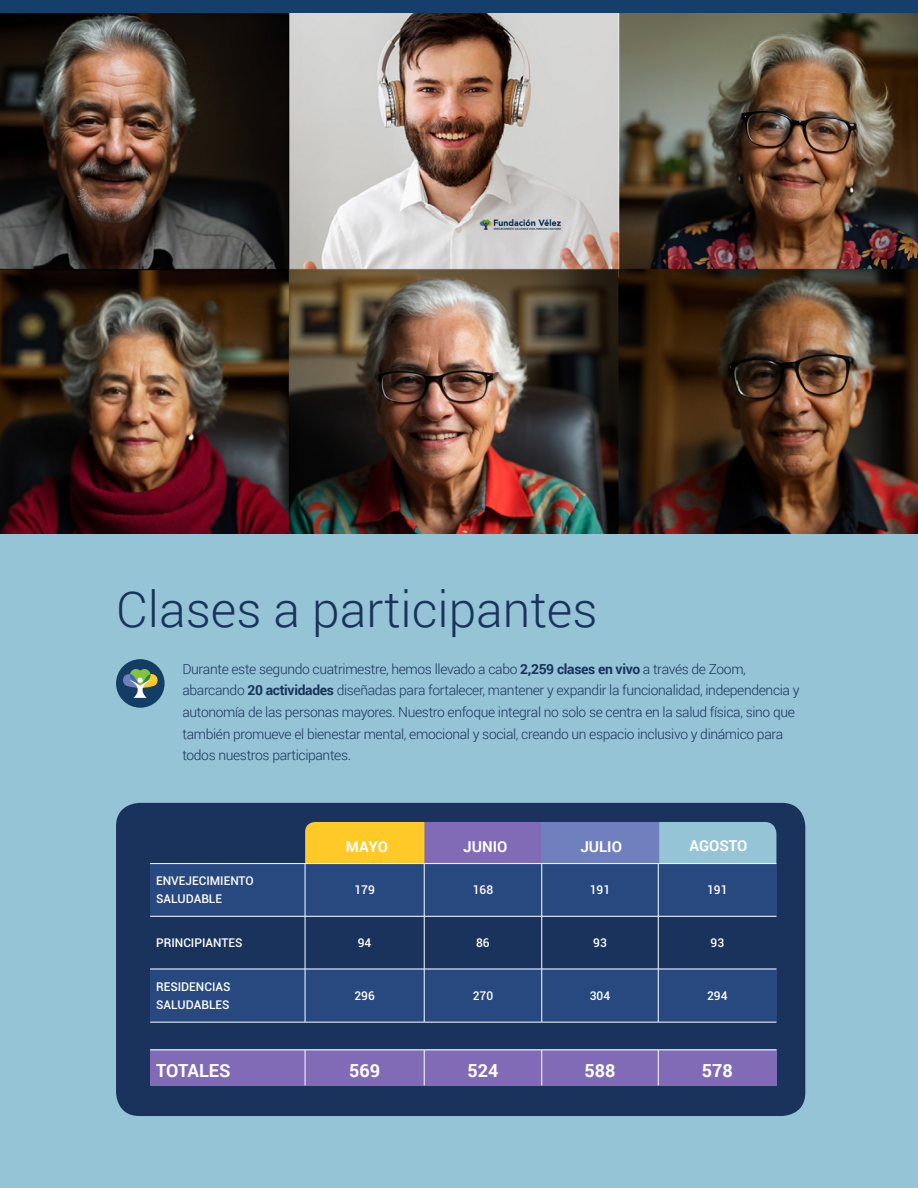
<style>
.page{position:relative;width:918px;height:1188px;background:#fff}
.page>*{position:absolute;margin:0;border:0;box-sizing:border-box;transform-origin:0 0}
.t1{font:300 49.5px "Roboto";color:#1a335c}
.t2{font:700 18px "Roboto";color:#fff}
.t3{font:700 15px "Roboto";color:#fff}
.t4{font:300 13.95px/21.8px "Roboto";letter-spacing:-.025em;color:#1a335c}
.t5{font:500 12px/18px "Roboto";color:#fff}
.s1{font-weight:700}
</style>
<div class="page">
<img style="left:0;top:13px;width:918px;height:521px">
<div style="left:0;top:534px;width:918px;height:654px;background:#95c4d6"></div>
<div style="left:116px;top:803px;width:689px;height:313px;background:#1a335c;border-radius:23px"></div>
<div style="left:150px;top:864px;width:626px;height:53px;background:#284980"></div>
<div style="left:150px;top:969px;width:626px;height:53px;background:#284980"></div>
<div style="left:150px;top:1049px;width:626px;height:37px;background:#816bb6"></div>
<div style="left:424px;top:822px;width:118px;height:41px;background:#816bb6"></div>
<div style="left:542px;top:822px;width:117px;height:41px;background:#7080bf"></div>
<div style="left:659px;top:822px;width:117px;height:41px;background:#95c4d6"></div>
<div style="left:305px;top:822px;width:119px;height:41px;background:#ffca28"></div>
<hr style="left:150px;top:863px;width:155px;height:1px;background:#fff">
<hr style="left:305px;top:863px;width:119px;height:1px;background:#fff">
<hr style="left:424px;top:863px;width:118px;height:1px;background:#fff">
<hr style="left:542px;top:863px;width:116px;height:1px;background:#fff">
<hr style="left:658px;top:863px;width:118px;height:1px;background:#fff">
<hr style="left:305px;top:864px;width:1px;height:52px;background:#fff">
<hr style="left:424px;top:864px;width:1px;height:52px;background:#fff">
<hr style="left:541px;top:864px;width:1px;height:52px;background:#fff">
<hr style="left:658px;top:864px;width:1px;height:52px;background:#fff">
<hr style="left:150px;top:916px;width:155px;height:1px;background:#fff">
<hr style="left:305px;top:916px;width:119px;height:1px;background:#fff">
<hr style="left:305px;top:916px;width:1px;height:53px;background:#fff">
<hr style="left:424px;top:916px;width:118px;height:1px;background:#fff">
<hr style="left:424px;top:916px;width:1px;height:53px;background:#fff">
<hr style="left:542px;top:916px;width:116px;height:1px;background:#fff">
<hr style="left:541px;top:916px;width:1px;height:53px;background:#fff">
<hr style="left:658px;top:916px;width:118px;height:1px;background:#fff">
<hr style="left:658px;top:916px;width:1px;height:53px;background:#fff">
<hr style="left:150px;top:969px;width:155px;height:1px;background:#fff">
<hr style="left:305px;top:969px;width:119px;height:1px;background:#fff">
<hr style="left:305px;top:969px;width:1px;height:53px;background:#fff">
<hr style="left:424px;top:969px;width:118px;height:1px;background:#fff">
<hr style="left:424px;top:969px;width:1px;height:53px;background:#fff">
<hr style="left:542px;top:969px;width:116px;height:1px;background:#fff">
<hr style="left:541px;top:969px;width:1px;height:53px;background:#fff">
<hr style="left:658px;top:969px;width:118px;height:1px;background:#fff">
<hr style="left:658px;top:969px;width:1px;height:53px;background:#fff">
<hr style="left:150px;top:1022px;width:155px;height:1px;background:#fff">
<hr style="left:305px;top:1022px;width:119px;height:1px;background:#fff">
<hr style="left:424px;top:1022px;width:118px;height:1px;background:#fff">
<hr style="left:542px;top:1022px;width:116px;height:1px;background:#fff">
<hr style="left:658px;top:1022px;width:118px;height:1px;background:#fff">
<hr style="left:150px;top:1050px;width:155px;height:1px;background:#fff">
<hr style="left:305px;top:1050px;width:119px;height:1px;background:#fff">
<hr style="left:305px;top:1050px;width:1px;height:35px;background:#fff">
<hr style="left:424px;top:1050px;width:118px;height:1px;background:#fff">
<hr style="left:424px;top:1050px;width:1px;height:35px;background:#fff">
<hr style="left:542px;top:1050px;width:116px;height:1px;background:#fff">
<hr style="left:541px;top:1050px;width:1px;height:35px;background:#fff">
<hr style="left:658px;top:1050px;width:118px;height:1px;background:#fff">
<hr style="left:658px;top:1050px;width:1px;height:35px;background:#fff">
<div style="left:0;top:0;width:918px;height:13px;background:#153e6a"></div>
<div style="left:116px;top:659px;width:49px;height:49px;background:#143d63;border-radius:50%"></div>
<svg style="left:123px;top:669px;width:35px;height:29px"></svg>
<h1 class="t1" style="left:116px;top:576px;width:483px">Clases a participantes</h1>
<p class="t4" style="left:182px;top:657px;width:619px">Durante este segundo cuatrimestre, hemos llevado a cabo <span class="s1">2,259 clases en vivo</span> a través de Zoom, abarcando <span class="s1">20 actividades</span> diseñadas para fortalecer, mantener y expandir la funcionalidad, independencia y autonomía de las personas mayores. Nuestro enfoque integral no solo se centra en la salud física, sino que también promueve el bienestar mental, emocional y social, creando un espacio inclusivo y dinámico para todos nuestros participantes.</p>
<p class="t3" style="left:346px;top:836px;width:44px">MAYO</p>
<p class="t3" style="left:463px;top:836px;width:46px">JUNIO</p>
<p class="t3" style="left:580px;top:836px;width:43px">JULIO</p>
<p class="t3" style="left:690px;top:835px;width:59px">AGOSTO</p>
<p class="t5" style="left:156px;top:872px;width:99px">ENVEJECIMIENTO<br>SALUDABLE</p>
<p class="t5" style="left:354px;top:881px;width:22px">179</p>
<p class="t5" style="left:473px;top:881px;width:22px">168</p>
<p class="t5" style="left:590px;top:881px;width:22px">191</p>
<p class="t5" style="left:707px;top:881px;width:22px">191</p>
<p class="t5" style="left:156px;top:933px;width:88px">PRINCIPIANTES</p>
<p class="t5" style="left:358px;top:933px;width:15px">94</p>
<p class="t5" style="left:476px;top:933px;width:15px">86</p>
<p class="t5" style="left:593px;top:933px;width:15px">93</p>
<p class="t5" style="left:711px;top:933px;width:15px">93</p>
<p class="t5" style="left:156px;top:977px;width:76px">RESIDENCIAS<br>SALUDABLES</p>
<p class="t5" style="left:354px;top:986px;width:22px">296</p>
<p class="t5" style="left:473px;top:986px;width:22px">270</p>
<p class="t5" style="left:590px;top:986px;width:22px">304</p>
<p class="t5" style="left:707px;top:986px;width:22px">294</p>
<p class="t2" style="left:156px;top:1058px;width:76px">TOTALES</p>
<p class="t2" style="left:349px;top:1058px;width:32px">569</p>
<p class="t2" style="left:467px;top:1058px;width:32px">524</p>
<p class="t2" style="left:585px;top:1058px;width:32px">588</p>
<p class="t2" style="left:702px;top:1058px;width:32px">578</p>
</div>
